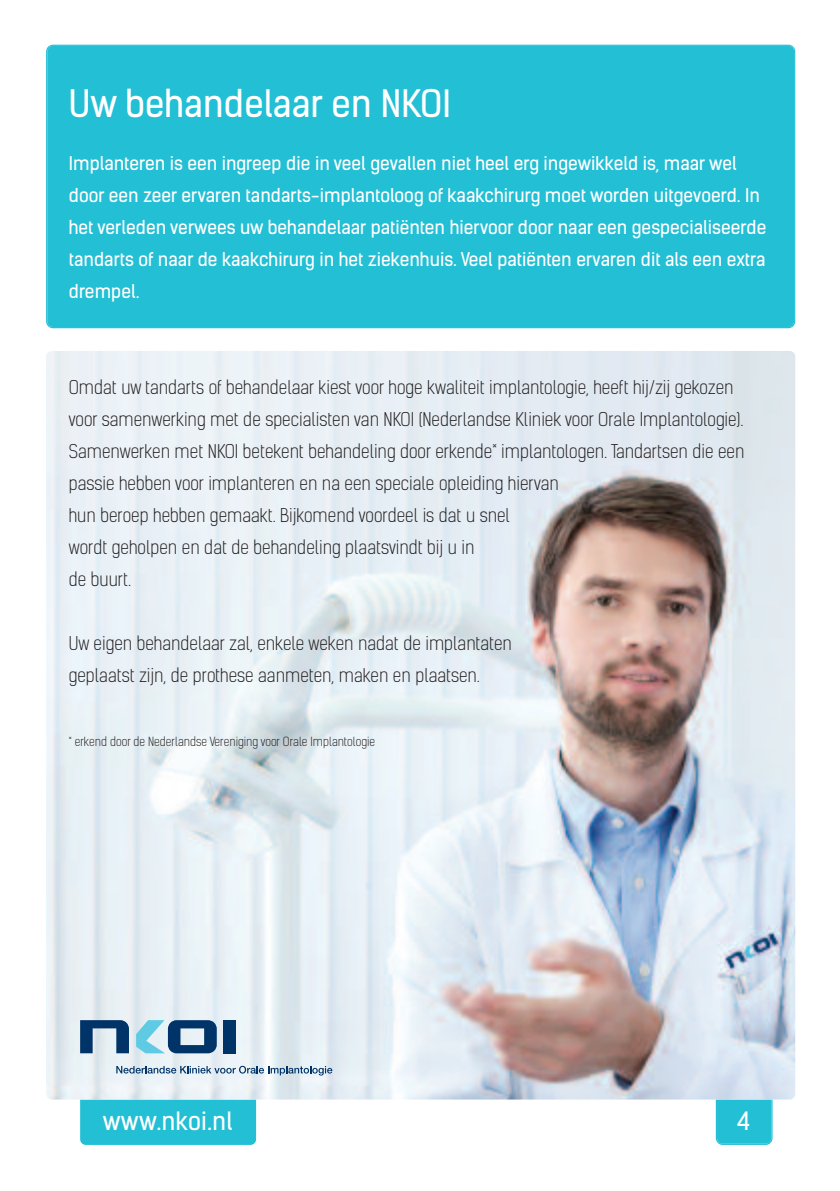
<style>
.page{position:relative;width:840px;height:1191px;background:#fff}
.page>*{position:absolute;margin:0;border:0;box-sizing:border-box;transform-origin:0 0}
.t1{font:36px "Kelson Sans";color:#fff}
.t2{font:24px "Kelson Sans";letter-spacing:.01em;color:#fff}
.t3{font:300 18px/32px "Kelson Sans";color:#231f20}
.t4{font:18px/32px "Kelson Sans";color:#fff}
.t5{font:300 12px "Kelson Sans";color:#231f20}
</style>
<div class="page">
<svg style="left:715px;top:1099px;width:57px;height:46px;background:#2cc1d6"></svg>
<div style="left:80px;top:1036px;width:176px;height:109px;background:#23bfd5;border-radius:6px"></div>
<img style="left:46px;top:351px;width:748px;height:748px;border-radius:6px">
<div style="left:46px;top:45px;width:748px;height:283px;background:#23bfd5"></div>
<svg style="left:116px;top:1065px;width:216px;height:10px;background:#a3b8ca"></svg>
<svg style="left:80px;top:1020px;width:49px;height:33px;background:#55789a"></svg>
<div style="left:223px;top:1020px;width:13px;height:33px;background:#003367"></div>
<svg style="left:136px;top:1020px;width:81px;height:33px;background:#6997b4"></svg>
<h1 class="t1" style="left:69px;top:92px;width:383px">Uw behandelaar en NKOI</h1>
<p class="t4" style="left:69px;top:149px;width:698px">Implanteren is een ingreep die in veel gevallen niet heel erg ingewikkeld is, maar wel door een zeer ervaren tandarts-implantoloog of kaakchirurg moet worden uitgevoerd. In het verleden verwees uw behandelaar patiënten hiervoor door naar een gespecialiseerde tandarts of naar de kaakchirurg in het ziekenhuis. Veel patiënten ervaren dit als een extra drempel.</p>
<p class="t3" style="left:69px;top:373px;width:676px">Omdat uw tandarts of behandelaar kiest voor hoge kwaliteit implantologie, heeft hij/zij gekozen voor samenwerking met de specialisten van NKOI (Nederlandse Kliniek voor Orale Implantologie).<br>Samenwerken met NKOI betekent behandeling door erkende* implantologen. Tandartsen die een passie hebben voor implanteren en na een speciale opleiding hiervan<br>hun beroep hebben gemaakt. Bijkomend voordeel is dat u snel<br>wordt geholpen en dat de behandeling plaatsvindt bij u in<br>de buurt.</p>
<p class="t3" style="left:69px;top:629px;width:444px">Uw eigen behandelaar zal, enkele weken nadat de implantaten geplaatst zijn, de prothese aanmeten, maken en plaatsen.</p>
<p class="t5" style="left:69px;top:737px;width:308px">* erkend door de Nederlandse Vereniging voor Orale Implantologie</p>
<h2 class="t2" style="left:103px;top:1112px;width:131px">www.nkoi.nl</h2>
<h2 class="t2" style="left:737px;top:1112px;width:15px">4</h2>
</div>
